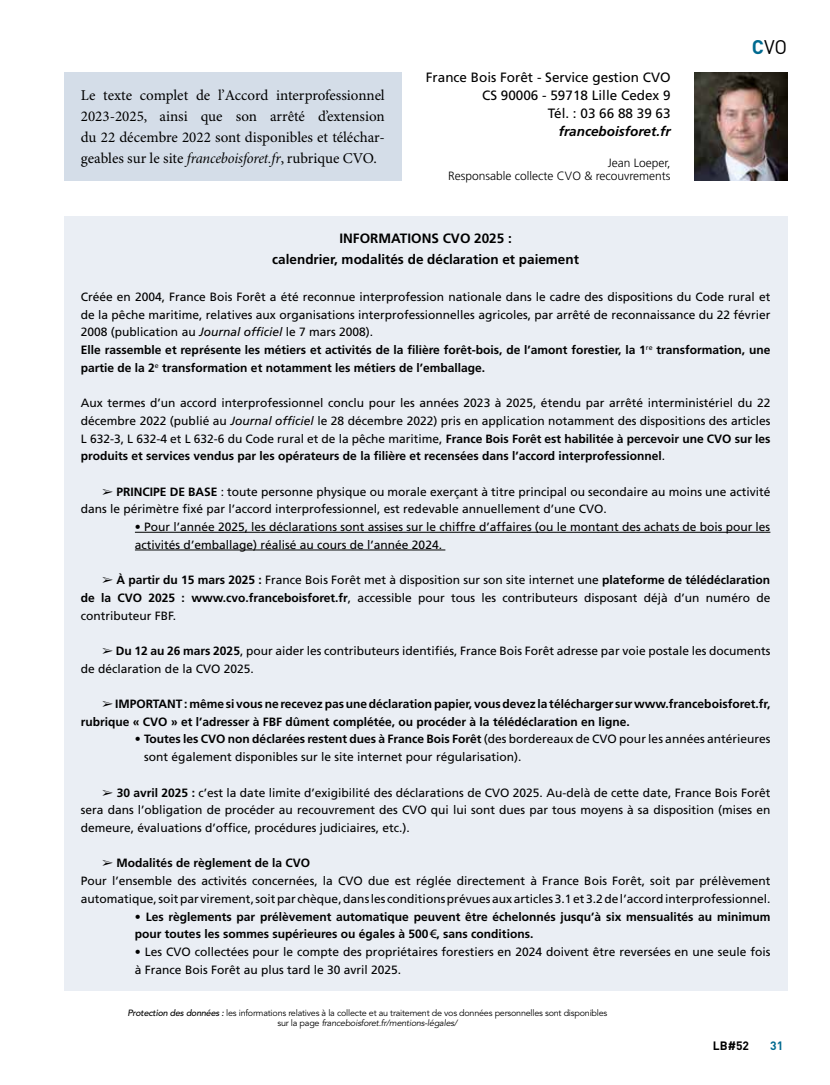
<style>
.page{position:relative;width:830px;height:1085px;background:#fff}
.page>*{position:absolute;margin:0;border:0;box-sizing:border-box;transform-origin:0 0}
.t1{font:19.5px "DIN Pro";color:#000}
.t2{font:15px/21px "Minion Pro";letter-spacing:-.005em;color:#000;text-align:justify}
.t3{font:700 13.5px/20.7px "Frutiger";color:#000;text-align:center}
.t4{font:13.5px/18px "Frutiger LT Std";color:#000;text-align:right}
.t5{font:italic 700 13.5px "Frutiger LT Std";color:#000}
.t6{font:13.5px "Frutiger";color:#000}
.t7{font:12px/17.7px "Frutiger";color:#000}
.t8{font:700 12px/17.7px "Frutiger";color:#000}
.t9{font:300 12px/13.5px "Frutiger LT Std";color:#000;text-align:right}
.t10{font:700 12px "DIN Pro";color:#000}
.t11{font:700 12px "DIN Pro";color:#006a90}
.t12{font:9px/10.8px "Avenir LT Std";letter-spacing:-.025em;color:#000;text-align:center}
.s1{font-family:"Minion Pro It Subh"}
.s2{font-family:"Frutiger LT Std"}
.s3{font-weight:700;color:#006a90}
.s4{font-style:italic}
.s5{font-weight:700}
.s6{font-family:"Frutiger LT Std";font-weight:400}
.s7{font-weight:500;font-style:italic}
</style>
<div class="page">
<img style="left:694px;top:72px;width:93px;height:108px">
<div style="left:64px;top:72px;width:337px;height:108px;background:#d4dde8"></div>
<div style="left:64px;top:216px;width:723px;height:774px;background:#eaeef4"></div>
<hr style="left:135px;top:532px;width:635px;height:1px;background:#000">
<hr style="left:135px;top:549px;width:310px;height:1px;background:#000">
<p class="t2" style="left:81px;top:85px;width:305px">Le texte complet de l’Accord interprofessionnel 2023-2025, ainsi que son arrêté d’extension du 22 décembre 2022 sont disponibles et téléchar&shy;geables sur le site <span class="s1">franceboisforet.fr</span>, rubrique CVO.</p>
<p class="t4" style="left:425px;top:69px;width:246px">France Bois Forêt - Service gestion CVO<br>CS 90006 - 59718 Lille Cedex 9</p>
<p class="t6" style="left:547px;top:105px;width:124px"><span class="s2">Tél. :</span> 03 66 88 39 63</p>
<p class="t5" style="left:558px;top:123px;width:113px">franceboisforet.fr</p>
<p class="t9" style="left:448px;top:156px;width:224px">Jean Loeper,<br>Responsable collecte CVO &amp; recouvrements</p>
<h1 class="t1" style="left:751px;top:34px;width:37px"><span class="s3">C</span>VO</h1>
<p class="t3" style="left:272px;top:228px;width:308px">INFORMATIONS CVO 2025 :<br>calendrier, modalités de déclaration et paiement</p>
<p class="t7" style="left:81px;top:288px;width:690px">Créée en 2004, France Bois Forêt a été reconnue interprofession nationale dans le cadre des dispositions du Code rural et de la pêche maritime, relatives aux organisations interprofessionnelles agricoles, par arrêté de reconnaissance du 22 février 2008 (publication au <span class="s4">Journal officiel</span> le 7 mars 2008).<br><span class="s5">Elle rassemble et représente les métiers et activités de la filière forêt-bois, de l’amont forestier, la 1</span><sup>re</sup> <span class="s5">transformation, une partie de la 2</span><sup>e</sup> <span class="s5">transformation et notamment les métiers de l’emballage.</span></p>
<p class="t7" style="left:81px;top:394px;width:690px;text-align:justify">Aux termes d’un accord interprofessionnel conclu pour les années 2023 à 2025, étendu par arrêté interministériel du 22 décembre 2022 (publié au <span class="s4">Journal officiel</span> le 28 décembre 2022) pris en application notamment des dispositions des articles L 632-3, L 632-4 et L 632-6 du Code rural et de la pêche maritime, <span class="s5">France Bois Forêt est habilitée à percevoir une CVO sur les produits et services vendus par les opérateurs de la filière et recensées dans l’accord interprofessionnel</span>.</p>
<p class="t7" style="left:81px;top:482px;width:690px;text-indent:21px">➢ <span class="s5">PRINCIPE DE BASE</span> : toute personne physique ou morale exerçant à titre principal ou secondaire au moins une activité dans le périmètre fixé par l’accord interprofessionnel, est redevable annuellement d’une CVO.</p>
<p class="t7" style="left:135px;top:518px;width:636px">• Pour l’année 2025, les déclarations sont assises sur le chiffre d’affaires (ou le montant des achats de bois pour les activités d’emballage) réalisé au cours de l’année 2024.</p>
<p class="t7" style="left:81px;top:571px;width:690px;text-align:justify;text-indent:21px">➢ <span class="s5">À partir du 15 mars 2025 :</span> France Bois Forêt met à disposition sur son site internet une <span class="s5">plateforme de télédéclaration de la CVO 2025 : www.cvo.franceboisforet.fr</span>, accessible pour tous les contributeurs disposant déjà d’un numéro de contributeur FBF.</p>
<p class="t7" style="left:81px;top:642px;width:690px;text-indent:21px">➢ <span class="s5">Du 12 au 26 mars 2025</span>, pour aider les contributeurs identifiés, France Bois Forêt adresse par voie postale les documents de déclaration de la CVO 2025.</p>
<p class="t8" style="left:81px;top:695px;width:690px;text-indent:21px">➢IMPORTANT : même si vous ne recevez pas une déclaration papier, vous devez la télécharger sur www.franceboisforet.fr, rubrique « CVO » et l’adresser à FBF dûment complétée, ou procéder à la télédéclaration en ligne.</p>
<p class="t7" style="left:144px;top:730px;width:627px;text-indent:-9px">• <span class="s5">Toutes les CVO non déclarées restent dues à France Bois Forêt</span> (des bordereaux de CVO pour les années antérieures sont également disponibles sur le site internet pour régularisation).</p>
<p class="t7" style="left:81px;top:783px;width:690px;text-align:justify;text-indent:21px">➢ <span class="s5">30 avril 2025 :</span> c’est la date limite d’exigibilité des déclarations de CVO 2025. Au-delà de cette date, France Bois Forêt sera dans l’obligation de procéder au recouvrement des CVO qui lui sont dues par tous moyens à sa disposition (mises en demeure, évaluations d’office, procédures judiciaires, etc.).</p>
<p class="t7" style="left:81px;top:854px;width:690px;text-indent:21px">➢ <span class="s5">Modalités de règlement de la CVO<br></span>Pour l’ensemble des activités concernées, la CVO due est réglée directement à France Bois Forêt, soit par prélèvement automatique, soit par virement, soit par chèque, dans les conditions prévues aux articles 3.1 et 3.2 de l’accord interprofessionnel.</p>
<p class="t8" style="left:135px;top:907px;width:636px">• Les règlements par prélèvement automatique peuvent être échelonnés jusqu’à six mensualités au minimum pour toutes les sommes supérieures ou égales à 500<span class="s6">€</span>, sans conditions.</p>
<p class="t7" style="left:135px;top:942px;width:636px">• Les CVO collectées pour le compte des propriétaires forestiers en 2024 doivent être reversées en une seule fois à France Bois Forêt au plus tard le 30 avril 2025.</p>
<p class="t12" style="left:127px;top:1007px;width:481px"><span class="s7">Protection des données :</span> les informations relatives à la collecte et au traitement de vos données personnelles sont disponibles sur la page <span class="s4">franceboisforet.fr/mentions-légales/</span></p>
<p class="t10" style="left:712px;top:1037px;width:38px">LB#52</p>
<p class="t11" style="left:769px;top:1037px;width:15px">31</p>
</div>
